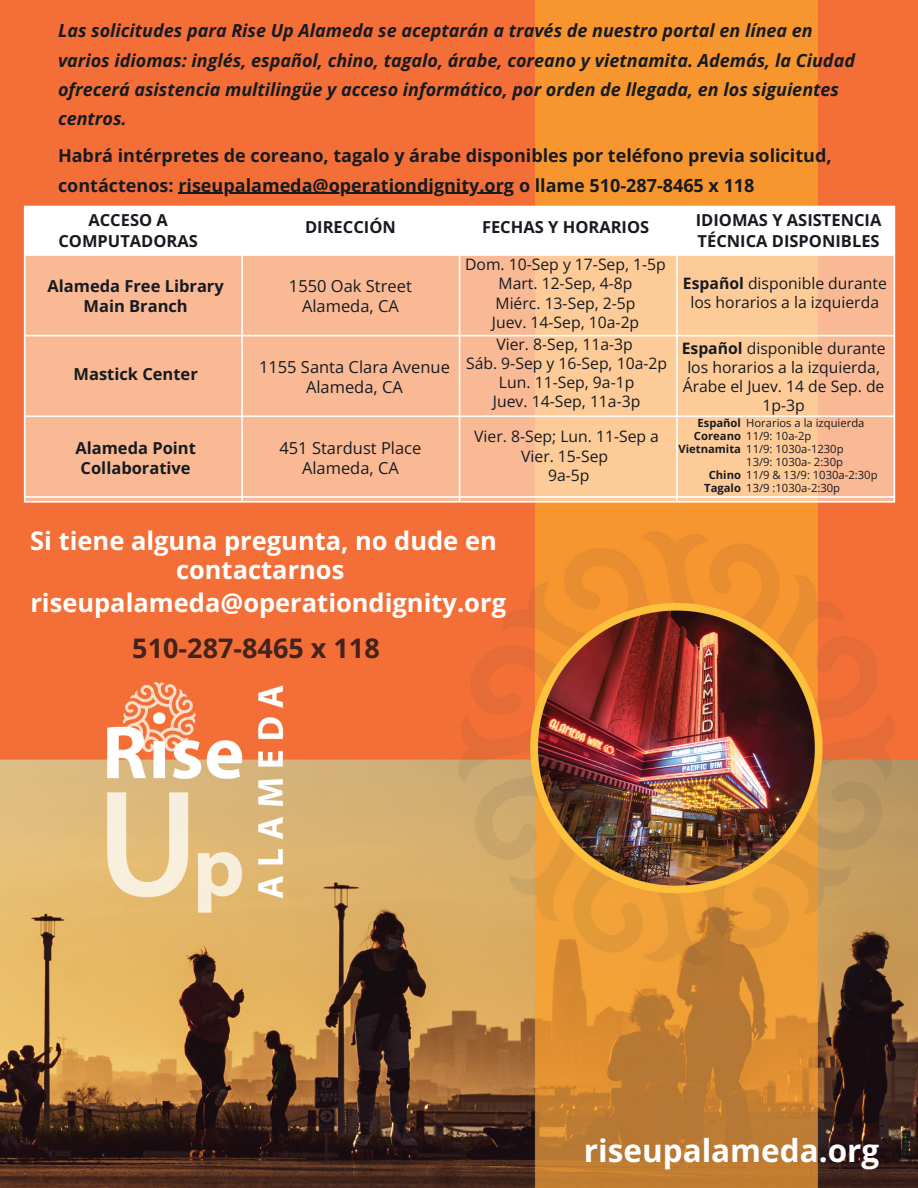
<style>
.page{position:relative;width:918px;height:1188px;background:#fff}
.page>*{position:absolute;margin:0;border:0;box-sizing:border-box;transform-origin:0 0}
.t1{font:700 31.5px "Open Sans";color:#fff}
.t2{font:700 27px "Open Sans";color:#43231c}
.t3{font:700 25.5px/29.2px "Open Sans";color:#fff;text-align:center}
.t4{font:italic 700 18px/29.2px "Open Sans";color:#171b21}
.t5{font:700 18px/29.2px "Open Sans";color:#171b21}
.t6{font:700 16.5px/20.2px "Open Sans";color:#171b21;text-align:center}
.t7{font:16.5px "Open Sans";color:#171b21}
.t8{font:15.75px/19.2px "Open Sans";color:#171b21;text-align:center}
.t9{font:11.25px "Open Sans";color:#171b21}
.t10{font:700 11.25px "Open Sans";color:#171b21}
.s1{font-weight:700}
</style>
<div class="page">
<img style="left:0;top:0;width:918px;height:1188px">
<hr style="left:178px;top:193px;width:336px;height:1px;background:#171b21">
<p class="t4" style="left:58px;top:16px;width:799px">Las solicitudes para Rise Up Alameda se aceptarán a través de nuestro portal en línea en varios idiomas: inglés, español, chino, tagalo, árabe, coreano y vietnamita. Además, la Ciudad ofrecerá asistencia multilingüe y acceso informático, por orden de llegada, en los siguientes centros.</p>
<p class="t5" style="left:58px;top:141px;width:775px">Habrá intérpretes de coreano, tagalo y árabe disponibles por teléfono previa solicitud, contáctenos: riseupalameda@operationdignity.org o llame 510-287-8465 x 118</p>
<p class="t6" style="left:58px;top:210px;width:141px">ACCESO A<br>COMPUTADORAS</p>
<p class="t6" style="left:305px;top:217px;width:92px">DIRECCIÓN</p>
<p class="t6" style="left:482px;top:217px;width:169px">FECHAS Y HORARIOS</p>
<p class="t6" style="left:696px;top:210px;width:187px;text-align:left">IDIOMAS Y ASISTENCIA<br>TÉCNICA DISPONIBLES</p>
<p class="t6" style="left:47px;top:275px;width:178px">Alameda Free Library</p>
<p class="t6" style="left:84px;top:296px;width:106px">Main Branch</p>
<p class="t8" style="left:465px;top:255px;width:202px">Dom. 10-Sep y 17-Sep, 1-5p</p>
<p class="t8" style="left:499px;top:274px;width:136px">Mart. 12-Sep, 4-8p</p>
<p class="t8" style="left:496px;top:293px;width:142px">Miérc. 13-Sep, 2-5p</p>
<p class="t8" style="left:492px;top:312px;width:149px">Juev. 14-Sep, 10a-2p</p>
<p class="t8" style="left:683px;top:273px;width:205px"><span class="s1">Español</span> disponible durante los horarios a la izquierda</p>
<p class="t8" style="left:682px;top:338px;width:205px"><span class="s1">Español</span> disponible durante los horarios a la izquierda,<br>Árabe el Juev. 14 de Sep. de<br>1p-3p</p>
<p class="t10" style="left:697px;top:415px;width:45px">Español</p>
<p class="t10" style="left:694px;top:428px;width:49px">Coreano</p>
<p class="t10" style="left:678px;top:441px;width:64px">Vietnamita</p>
<p class="t10" style="left:709px;top:467px;width:34px">Chino</p>
<p class="t10" style="left:704px;top:480px;width:38px">Tagalo</p>
<p class="t7" style="left:289px;top:274px;width:124px">1550 Oak Street</p>
<p class="t7" style="left:302px;top:295px;width:98px">Alameda, CA</p>
<p class="t8" style="left:496px;top:334px;width:138px">Vier. 8-Sep, 11a-3p</p>
<p class="t8" style="left:466px;top:353px;width:203px">Sáb. 9-Sep y 16-Sep, 10a-2p</p>
<p class="t8" style="left:499px;top:373px;width:137px">Lun. 11-Sep, 9a-1p</p>
<p class="t8" style="left:493px;top:392px;width:149px">Juev. 14-Sep, 11a-3p</p>
<p class="t7" style="left:259px;top:355px;width:192px">1155 Santa Clara Avenue</p>
<p class="t7" style="left:306px;top:375px;width:98px">Alameda, CA</p>
<p class="t6" style="left:74px;top:363px;width:126px">Mastick Center</p>
<p class="t9" style="left:746px;top:415px;width:120px">Horarios a la izquierda</p>
<p class="t9" style="left:746px;top:428px;width:67px">11/9: 10a-2p</p>
<p class="t9" style="left:746px;top:441px;width:99px">11/9: 1030a-1230p</p>
<p class="t9" style="left:746px;top:454px;width:98px">13/9: 1030a- 2:30p</p>
<p class="t9" style="left:746px;top:467px;width:133px">11/9 &amp; 13/9: 1030a-2:30p</p>
<p class="t9" style="left:746px;top:480px;width:95px">13/9 :1030a-2:30p</p>
<p class="t8" style="left:474px;top:427px;width:186px">Vier. 8-Sep; Lun. 11-Sep a<br>Vier. 15-Sep</p>
<p class="t8" style="left:548px;top:465px;width:43px">9a-5p</p>
<p class="t6" style="left:75px;top:437px;width:122px">Alameda Point</p>
<p class="t6" style="left:81px;top:457px;width:112px">Collaborative</p>
<p class="t7" style="left:279px;top:436px;width:143px">451 Stardust Place</p>
<p class="t7" style="left:302px;top:456px;width:98px">Alameda, CA</p>
<p class="t3" style="left:30px;top:526px;width:468px">Si tiene alguna pregunta, no dude en contactarnos</p>
<p class="t3" style="left:30px;top:588px;width:477px">riseupalameda@operationdignity.org</p>
<p class="t2" style="left:132px;top:629px;width:249px">510-287-8465 x 118</p>
<p class="t1" style="left:584px;top:1128px;width:297px">riseupalameda.org</p>
</div>
